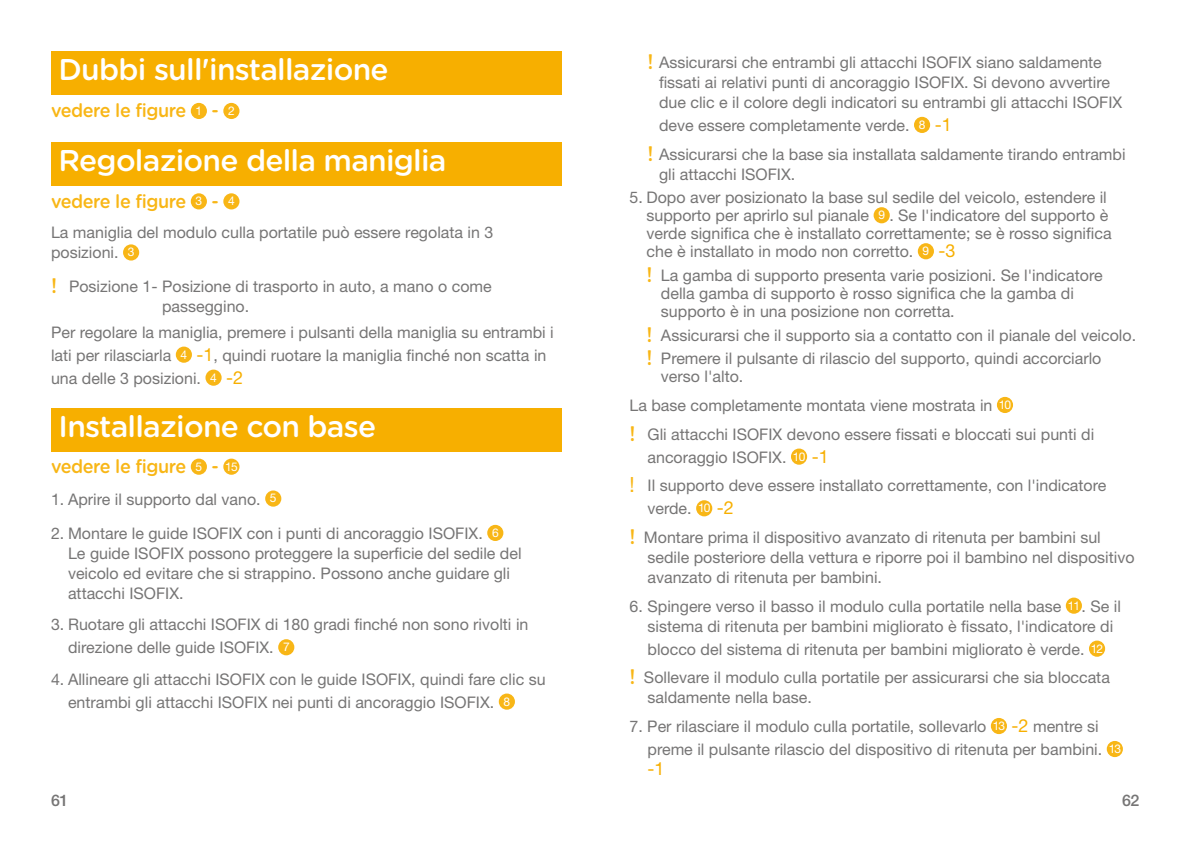
<style>
.page{position:relative;width:1191px;height:842px;background:#fff}
.page>*{position:absolute;margin:0;border:0;box-sizing:border-box;transform-origin:0 0}
.t1{font:500 30px "Gotham Rounded";letter-spacing:-.025em;color:#fff}
.t2{font:500 18.8px "Gotham Rounded";letter-spacing:-.025em;color:#f8b616;scale:.95 1}
.t3{font:18px "Helvetica Neue LT Std";color:#f7af00}
.t4{font:16px/20px "Helvetica Neue LT Std";color:#767575}
.t5{font:500 16px "Helvetica Neue LT Std";color:#767575}
.s1{font-family:"Helvetica Neue LT Std";font-weight:400;font-size:12px;color:#fff}
.s2{font-size:12px;color:#fff}
.s3{font-family:"Gotham Rounded";font-weight:500;font-size:21px;color:#f8b616}
.s4{font-size:18px;color:#f7af00}
.s5{font-size:21px;color:#f8b616}
</style>
<div class="page">
<div style="left:51px;top:51px;width:510px;height:44px;background:#f7af00"></div>
<div style="left:191px;top:103px;width:16px;height:16px;background:#f8b616;border-radius:50%"></div>
<div style="left:223px;top:103px;width:16px;height:16px;background:#f8b616;border-radius:50%"></div>
<div style="left:51px;top:142px;width:510px;height:44px;background:#f7af00"></div>
<div style="left:191px;top:193px;width:16px;height:16px;background:#f8b616;border-radius:50%"></div>
<div style="left:223px;top:193px;width:16px;height:16px;background:#f8b616;border-radius:50%"></div>
<div style="left:123px;top:244px;width:16px;height:17px;background:#f8b616;border-radius:50%"></div>
<div style="left:176px;top:347px;width:16px;height:16px;background:#f8b616;border-radius:50%"></div>
<div style="left:205px;top:370px;width:17px;height:16px;background:#f8b616;border-radius:50%"></div>
<div style="left:265px;top:490px;width:16px;height:17px;background:#f8b616;border-radius:50%"></div>
<div style="left:487px;top:525px;width:16px;height:16px;background:#f8b616;border-radius:50%"></div>
<div style="left:278px;top:639px;width:16px;height:16px;background:#f8b616;border-radius:50%"></div>
<div style="left:499px;top:693px;width:16px;height:17px;background:#f8b616;border-radius:50%"></div>
<div style="left:51px;top:408px;width:510px;height:44px;background:#f7af00"></div>
<div style="left:191px;top:459px;width:16px;height:16px;background:#f8b616;border-radius:50%"></div>
<div style="left:223px;top:459px;width:16px;height:16px;background:#f8b616;border-radius:50%"></div>
<div style="left:914px;top:117px;width:16px;height:16px;background:#f8b616;border-radius:50%"></div>
<div style="left:873px;top:207px;width:16px;height:16px;background:#f8b616;border-radius:50%"></div>
<div style="left:917px;top:243px;width:17px;height:16px;background:#f8b616;border-radius:50%"></div>
<div style="left:997px;top:397px;width:16px;height:16px;background:#f8b616;border-radius:50%"></div>
<div style="left:791px;top:449px;width:16px;height:16px;background:#f8b616;border-radius:50%"></div>
<div style="left:696px;top:500px;width:16px;height:16px;background:#f8b616;border-radius:50%"></div>
<div style="left:1065px;top:598px;width:17px;height:16px;background:#f8b616;border-radius:50%"></div>
<div style="left:1089px;top:641px;width:16px;height:16px;background:#f8b616;border-radius:50%"></div>
<div style="left:990px;top:718px;width:17px;height:16px;background:#f8b616;border-radius:50%"></div>
<div style="left:1106px;top:741px;width:17px;height:16px;background:#f8b616;border-radius:50%"></div>
<h1 class="t1" style="left:59px;top:48px;width:331px">Dubbi sull'installazione</h1>
<p class="t2" style="left:51px;top:97px;width:195px">vedere le figure <span class="s1">1</span> - <span class="s1">2</span></p>
<h1 class="t1" style="left:59px;top:139px;width:389px">Regolazione della maniglia</h1>
<p class="t2" style="left:51px;top:187px;width:195px">vedere le figure <span class="s1">3</span> - <span class="s1">4</span></p>
<p class="t4" style="left:51px;top:222px;width:444px">La maniglia del modulo culla portatile può essere regolata in 3 posizioni. <span class="s2">3</span></p>
<p class="t4" style="left:162px;top:276px;width:331px;text-indent:-111px"><span class="s3">!</span> Posizione 1- Posizione di trasporto in auto, a mano o come passeggino.</p>
<p class="t4" style="left:51px;top:320px;width:504px;line-height:23px">Per regolare la maniglia, premere i pulsanti della maniglia su entrambi i lati per rilasciarla <span class="s2">4</span> <span class="s4">-1</span>, quindi ruotare la maniglia finché non scatta in una delle 3 posizioni. <span class="s2">4</span> <span class="s4">-2</span></p>
<h1 class="t1" style="left:59px;top:405px;width:319px">Installazione con base</h1>
<p class="t2" style="left:51px;top:453px;width:198px">vedere le figure <span class="s1">5</span> - <span class="s1">15</span></p>
<p class="t4" style="left:51px;top:489px;width:227px">1. Aprire il supporto dal vano. <span class="s2">5</span></p>
<p class="t4" style="left:68px;top:523px;width:455px;text-indent:-17px">2. Montare le guide ISOFIX con i punti di ancoraggio ISOFIX. <span class="s2">6<br></span>Le guide ISOFIX possono proteggere la superficie del sedile del veicolo ed evitare che si strappino. Possono anche guidare gli attacchi ISOFIX.</p>
<p class="t4" style="left:68px;top:613px;width:462px;line-height:23px;text-indent:-17px">3. Ruotare gli attacchi ISOFIX di 180 gradi finché non sono rivolti in direzione delle guide ISOFIX. <span class="s2">7</span></p>
<p class="t4" style="left:68px;top:667px;width:479px;line-height:23px;text-indent:-17px">4. Allineare gli attacchi ISOFIX con le guide ISOFIX, quindi fare clic su entrambi gli attacchi ISOFIX nei punti di ancoraggio ISOFIX. <span class="s2">8</span></p>
<p class="t4" style="left:659px;top:52px;width:465px;text-indent:-11px"><span class="s3">!</span> Assicurarsi che entrambi gli attacchi ISOFIX siano saldamente fissati ai relativi punti di ancoraggio ISOFIX. Si devono avvertire due clic e il colore degli indicatori su entrambi gli attacchi ISOFIX</p>
<p class="t4" style="left:647px;top:111px;width:479px;line-height:28.6px;text-indent:11px">deve essere completamente verde. <span class="s2">8</span> <span class="s4">-1<br></span><span class="s3">!</span> Assicurarsi che la base sia installata saldamente tirando entrambi</p>
<p class="t4" style="left:659px;top:164px;width:138px">gli attacchi ISOFIX.</p>
<p class="t4" style="left:646px;top:188px;width:466px;line-height:18px;text-indent:-17px">5. Dopo aver posizionato la base sul sedile del veicolo, estendere il supporto per aprirlo sul pianale <span class="s2">9</span> . Se l'indicatore del supporto è verde significa che è installato correttamente; se è rosso significa che è installato in modo non corretto. <span class="s2">9</span> <span class="s4">-3</span></p>
<p class="t4" style="left:661px;top:266px;width:443px;line-height:18px;text-indent:-14px"><span class="s3">!</span> La gamba di supporto presenta varie posizioni. Se l'indicatore della gamba di supporto è rosso significa che la gamba di supporto è in una posizione non corretta.</p>
<p class="t4" style="left:646px;top:323px;width:491px;line-height:23.6px"><span class="s3">!</span> Assicurarsi che il supporto sia a contatto con il pianale del veicolo. <span class="s3">!</span> Premere il pulsante di rilascio del supporto, quindi accorciarlo</p>
<p class="t4" style="left:629px;top:362px;width:466px;line-height:28.6px;text-indent:31px">verso l'alto.<br>La base completamente montata viene mostrata in <span class="s2">10<br></span><span class="s3">!</span> Gli attacchi ISOFIX devono essere fissati e bloccati sui punti di</p>
<p class="t4" style="left:629px;top:442px;width:478px;line-height:28.6px;text-indent:18px">ancoraggio ISOFIX. <span class="s2">10</span> <span class="s4">-1<br></span><span class="s5">!</span> Il supporto deve essere installato correttamente, con l'indicatore</p>
<p class="t4" style="left:629px;top:494px;width:473px;line-height:28.6px;text-indent:18px">verde. <span class="s2">10</span> <span class="s4">-2<br></span><span class="s3">!</span> Montare prima il dispositivo avanzato di ritenuta per bambini sul</p>
<p class="t4" style="left:647px;top:547px;width:488px">sedile posteriore della vettura e riporre poi il bambino nel dispositivo avanzato di ritenuta per bambini.</p>
<p class="t4" style="left:647px;top:596px;width:475px;text-indent:-18px">6. Spingere verso il basso il modulo culla portatile nella base <span class="s2">11</span>. Se il sistema di ritenuta per bambini migliorato è fissato, l'indicatore di</p>
<p class="t4" style="left:629px;top:635px;width:482px;line-height:28.6px;text-indent:18px">blocco del sistema di ritenuta per bambini migliorato è verde. <span class="s2">12 </span><span class="s3">!</span> Sollevare il modulo culla portatile per assicurarsi che sia bloccata</p>
<p class="t4" style="left:647px;top:687px;width:166px">saldamente nella base.</p>
<p class="t4" style="left:647px;top:715px;width:475px;line-height:23px;text-indent:-18px">7. Per rilasciare il modulo culla portatile, sollevarlo <span class="s2">13</span> <span class="s4">-2</span> mentre si preme il pulsante rilascio del dispositivo di ritenuta per bambini. <span class="s2">13</span></p>
<p class="t3" style="left:647px;top:758px;width:19px">-1</p>
<p class="t5" style="left:51px;top:791px;width:19px">61</p>
<p class="t5" style="left:1122px;top:791px;width:19px">62</p>
</div>
